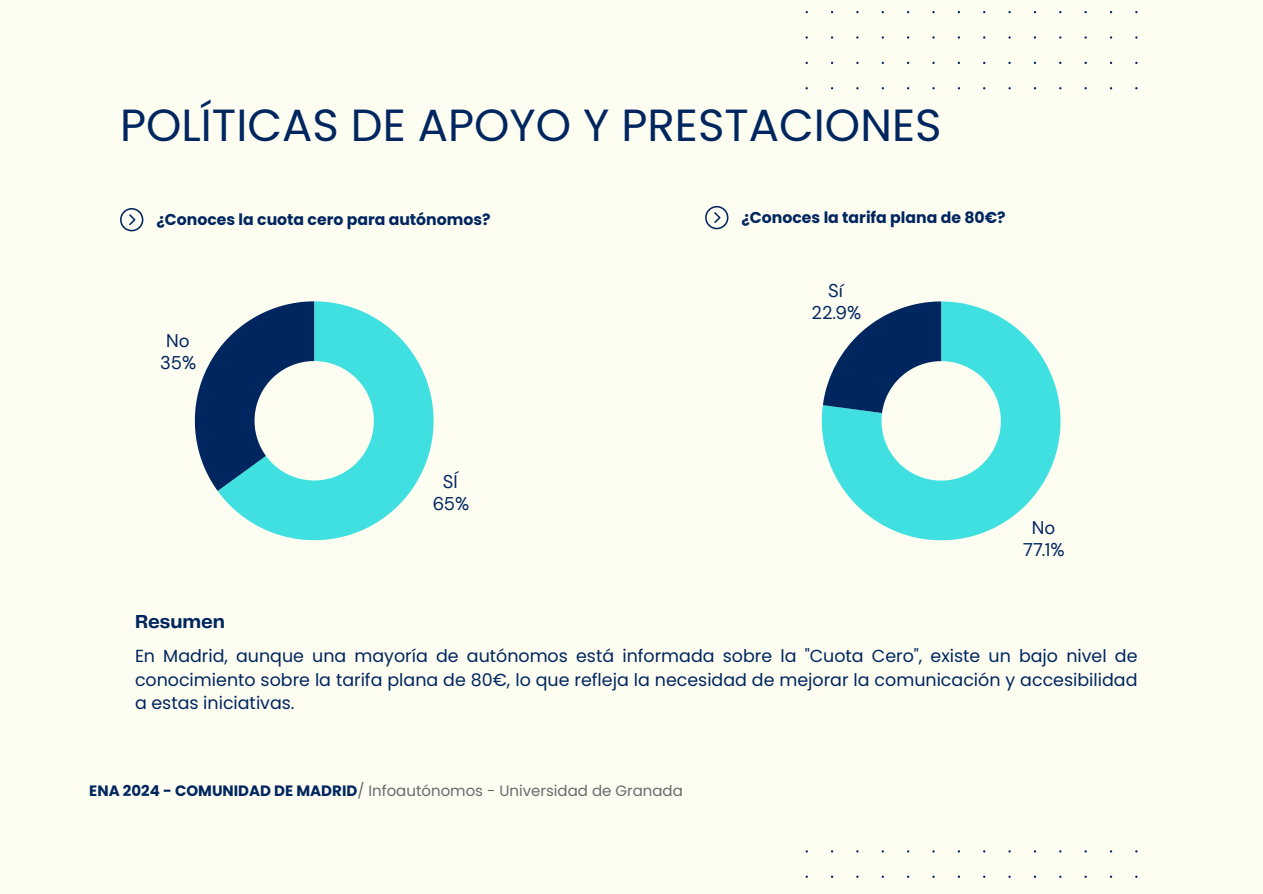
<style>
.page{position:relative;width:1263px;height:894px;background:#fff}
.page>*{position:absolute;margin:0;border:0;box-sizing:border-box;transform-origin:0 0}
.t1{font:45px "Poppins";color:#00265f}
.t2{font:700 19.5px "Telegraf";color:#00265f}
.t3{font:18.3px/21.9px "DM Sans";color:#00265f;text-align:center}
.t4{font:17.4px/23.7px "Poppins";color:#00265f;text-align:justify}
.t5{font:700 15.75px "Poppins";color:#00265f}
.t6{font:15px "Poppins";color:#686a6c}
.s1{font-weight:700;color:#00265f}
</style>
<div class="page">
<div style="left:0;top:0;width:1263px;height:893px;background:#fefdf1"></div>
<svg style="left:218px;top:301px;width:216px;height:239px;fill:#40e0e0"></svg>
<svg style="left:195px;top:301px;width:119px;height:190px"></svg>
<svg style="left:120px;top:208px;width:23px;height:23px"></svg>
<svg style="left:822px;top:301px;width:238px;height:239px;fill:#40e0e0"></svg>
<svg style="left:823px;top:301px;width:118px;height:112px"></svg>
<svg style="left:705px;top:206px;width:23px;height:23px"></svg>
<h1 class="t1" style="left:120px;top:99px;width:823px">POLÍTICAS DE APOYO Y PRESTACIONES</h1>
<p class="t5" style="left:156px;top:210px;width:336px">¿Conoces la cuota cero para autónomos?</p>
<p class="t3" style="left:160px;top:329px;width:38px">No<br>35%</p>
<p class="t3" style="left:433px;top:470px;width:38px">SÍ<br>65%</p>
<p class="t5" style="left:741px;top:208px;width:266px">¿Conoces la tarifa plana de 80€?</p>
<p class="t3" style="left:812px;top:279px;width:51px">Sí<br>22.9%</p>
<p class="t3" style="left:1023px;top:516px;width:43px">No<br>77.1%</p>
<p class="t2" style="left:135px;top:608px;width:92px">Resumen</p>
<p class="t4" style="left:135px;top:644px;width:1004px">En Madrid, aunque una mayoría de autónomos está informada sobre la "Cuota Cero", existe un bajo nivel de conocimiento sobre la tarifa plana de 80€, lo que refleja la necesidad de mejorar la comunicación y accesibilidad a estas iniciativas.</p>
<p class="t6" style="left:89px;top:782px;width:595px"><span class="s1">ENA 2024 - COMUNIDAD DE MADRID</span>/ Infoautónomos - Universidad de Granada</p>
</div>
